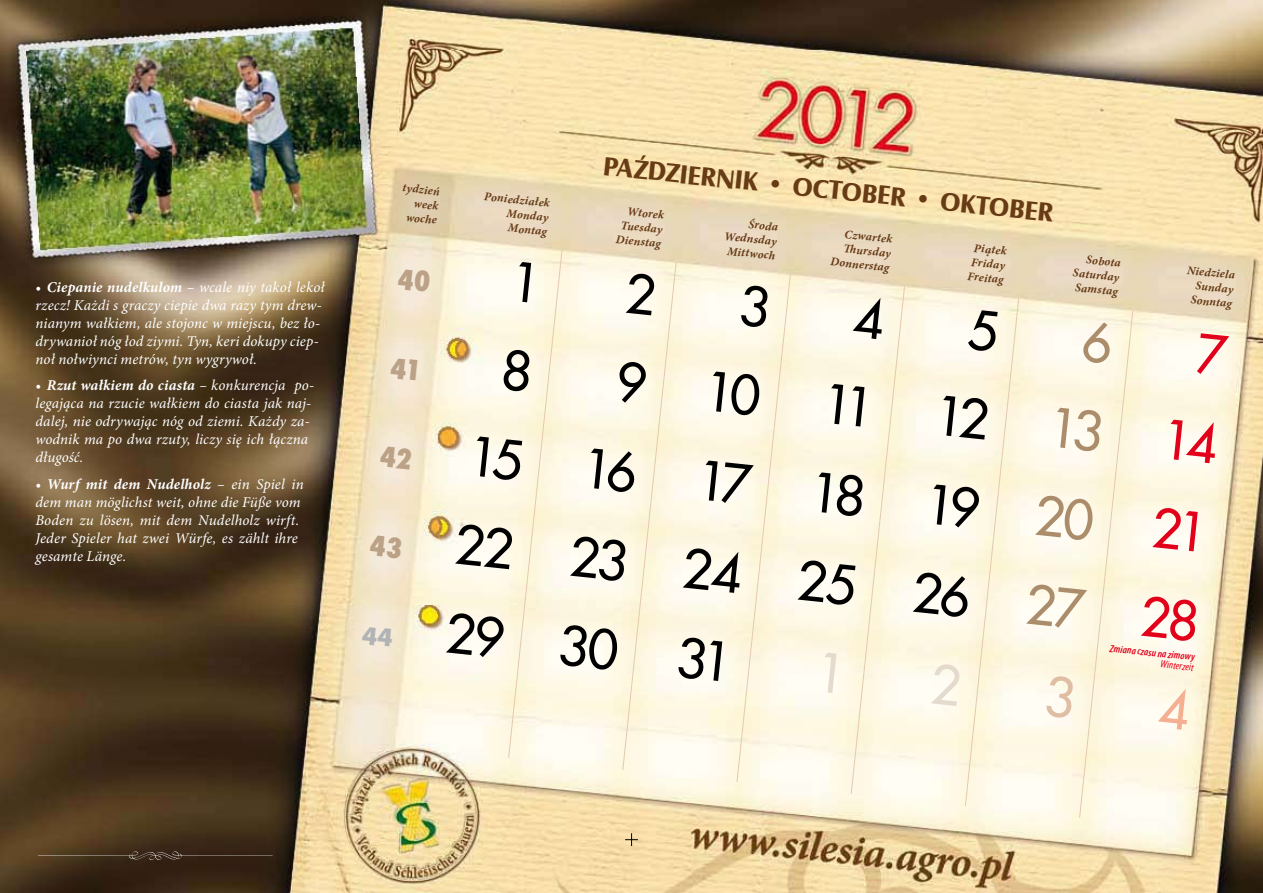
<style>
.page{position:relative;width:1263px;height:893px;background:#fff}
.page>*{position:absolute;margin:0;border:0;box-sizing:border-box;transform-origin:0 0}
.t1{font:52.5px/89.2px "Futura LT";color:#000}
.t2{font:700 27px "Castle TCE";color:#673b15}
.t3{font:italic 15px/18px "Minion Pro";letter-spacing:.005em;color:#fff}
.t4{font:italic 700 12px/14.4px "Minion Pro";color:#673b15;text-align:right}
.t5{font:italic 600 condensed 10.5px "Myriad Pro";color:#e2001a}
.t6{font:italic condensed 10.5px "Myriad Pro";color:#e2001a}
.s1{font-weight:700}
.s2{color:#ab8d6c}
.s3{color:#e2001a}
.s4{font-family:"Myriad Pro";font-weight:900;font-size:27px;color:#b1b3b4}
</style>
<div class="page">
<img style="left:0;top:0;width:1263px;height:893px">
<svg style="left:625px;top:833px;width:13px;height:13px"></svg>
<svg style="left:38px;top:851px;width:235px;height:9px;background:#473524"></svg>
<svg style="left:390px;top:358px;width:27px;height:22px"></svg>
<svg style="left:398px;top:269px;width:32px;height:23px"></svg>
<svg style="left:622px;top:262px;width:55px;height:509px;background:#fcf6e1"></svg>
<svg style="left:736px;top:274px;width:55px;height:509px;background:#fdf6e1"></svg>
<svg style="left:850px;top:286px;width:55px;height:509px;background:#fcf6e1"></svg>
<svg style="left:1197px;top:333px;width:32px;height:43px"></svg>
<svg style="left:380px;top:446px;width:32px;height:24px"></svg>
<svg style="left:502px;top:250px;width:61px;height:509px;background:#fdf6e1"></svg>
<svg style="left:370px;top:535px;width:32px;height:24px"></svg>
<svg style="left:821px;top:652px;width:15px;height:41px"></svg>
<svg style="left:931px;top:298px;width:88px;height:509px"></svg>
<svg style="left:1045px;top:310px;width:89px;height:509px"></svg>
<svg style="left:1157px;top:686px;width:33px;height:44px"></svg>
<p class="t3" style="left:35px;top:278px;width:291px">• <span class="s1">Ciepanie nudelkulom</span> – wcale niy takoł lekoł rzecz! Każdi s graczy ciepie dwa razy tym drew&shy;nianym wałkiem, ale stojonc w miejscu, bez ło&shy;drywanioł nóg łod ziymi. Tyn, keri dokupy ciep&shy;noł nołwiynci metrów, tyn wygrywoł.</p>
<p class="t3" style="left:35px;top:376px;width:280px">• <span class="s1">Rzut wałkiem do ciasta</span> – konkurencja po&shy;legająca na rzucie wałkiem do ciasta jak naj&shy;dalej, nie odrywając nóg od ziemi. Każdy za&shy;wodnik ma po dwa rzuty, liczy się ich łączna długość.</p>
<p class="t3" style="left:35px;top:475px;width:270px">• <span class="s1">Wurf mit dem Nudelholz</span> – ein Spiel in dem man möglichst weit, ohne die Füße vom Boden zu lösen, mit dem Nudelholz wirft.<br>Jeder Spieler hat zwei Würfe, es zählt ihre gesamte Länge.</p>
<p class="t4" style="left:403px;top:180px;width:39px;rotate:6deg">tydzień week woche</p>
<p class="t4" style="left:509px;top:191px;width:43px;text-align:justify;text-indent:-24px;rotate:6deg">Poniedziałek Monday Montag</p>
<h2 class="t2" style="left:605px;top:150px;width:454px;rotate:6deg">PAŹDZIERNIK • OCTOBER • OKTOBER</h2>
<p class="t4" style="left:620px;top:203px;width:47px;text-align:justify;text-indent:8px;rotate:6deg">Wtorek Tuesday Dienstag</p>
<p class="t4" style="left:726px;top:214px;width:54px;rotate:6deg">Środa<br>Wednsday<br>Mittwoch</p>
<p class="t4" style="left:834px;top:226px;width:61px;rotate:6deg">Czwartek<br>Th ursday<br>Donnerstag</p>
<p class="t4" style="left:971px;top:240px;width:38px;text-align:justify;rotate:6deg">Piątek Friday Freitag</p>
<p class="t4" style="left:1075px;top:251px;width:48px;rotate:6deg">Sobota<br>Saturday<br>Samstag</p>
<p class="t4" style="left:1194px;top:263px;width:43px;text-align:justify;text-indent:-7px;rotate:6deg">Niedziela Sunday Sonntag</p>
<h1 class="t1" style="left:621px;top:337px;width:606px;rotate:6deg">9 10 11 12 <span class="s2">13</span> <span class="s3">14</span></h1>
<h1 class="t1" style="left:469px;top:410px;width:749px;rotate:6deg">15 16 17 18 19 <span class="s2">20</span> <span class="s3">21<br></span>22 23 24 25 26 <span class="s2">27</span> <span class="s3">28</span></h1>
<p class="t5" style="left:1110px;top:642px;width:87px;rotate:6deg">Zmiana czasu na zimowy</p>
<p class="t6" style="left:1161px;top:658px;width:35px;rotate:6deg">Winterzeit</p>
<h1 class="t1" style="left:368px;top:579px;width:373px;rotate:6deg"><span class="s4">44</span> 29 30 31</h1>
</div>
